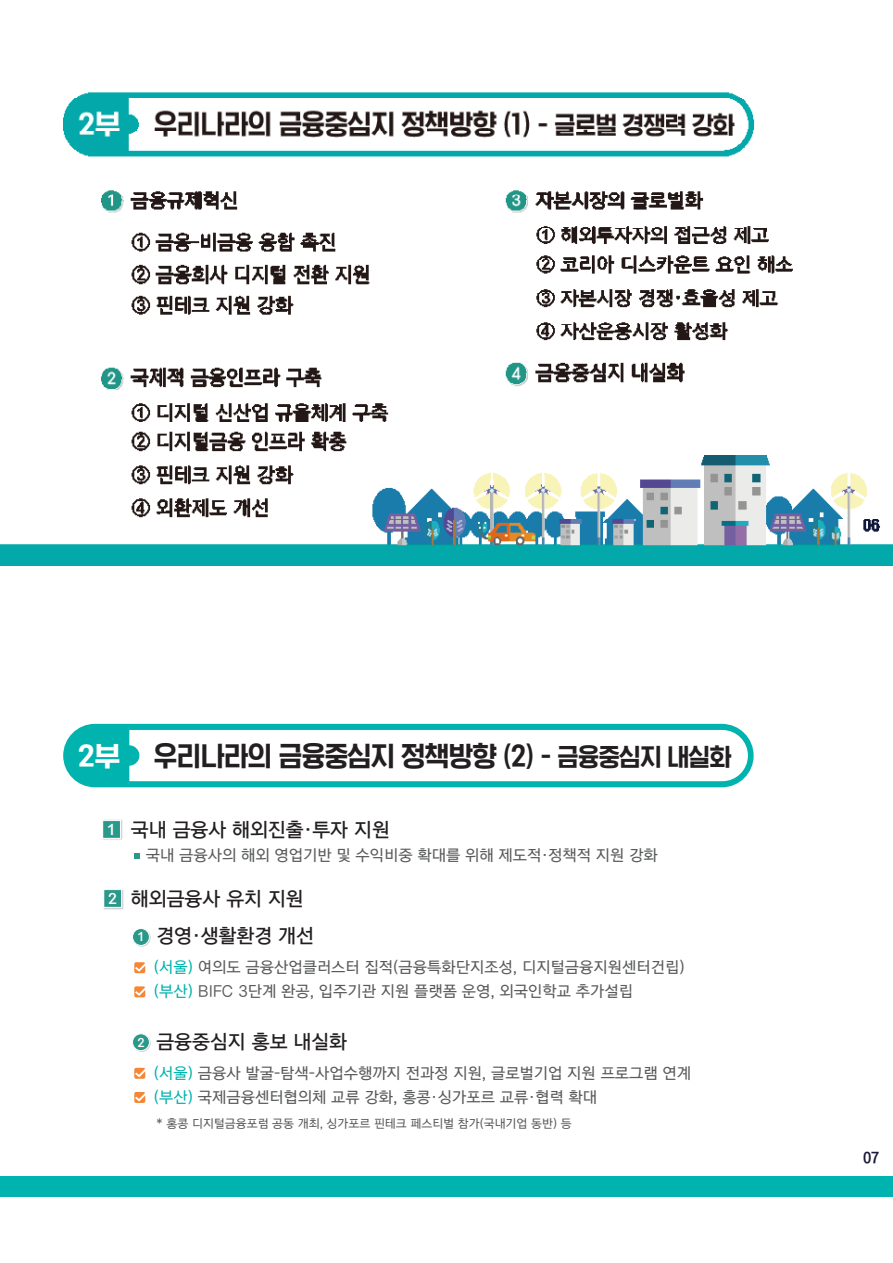
<style>
.page{position:relative;width:893px;height:1263px;background:#fff}
.page>*{position:absolute;margin:0;border:0;box-sizing:border-box;transform-origin:0 0}
.t1{font:26.85px "Korean SWGI3 R";letter-spacing:-.015em;color:#231f20;scale:.9 1}
.t2{font:19.65px/37px "Typo S Si Gothic 150";color:#231f20}
.t3{font:15.75px/24.2px "Typo S Si Gothic 140";color:#595a5b}
.t4{font:14.4px "Typo S Si Gothic 170";color:#fff}
.t5{font:14.25px "Korean SWGI2 R";color:#1c193c}
.t6{font:12px "Typo S Si Gothic 140";color:#595a5b}
.t7{font:11.7px "Typo S Si Gothic 170";color:#fff}
.s1{color:#fff}
.s2{font-size:24.15px}
.s3{color:#00b3ae}
</style>
<div class="page">
<img style="left:0;top:92px;width:893px;height:473px">
<div style="left:63px;top:724px;width:691px;height:63px;background:#00b3ae;border-radius:32px"></div>
<div style="left:129px;top:730px;width:619px;height:51px;background:#fff"></div>
<svg style="left:134px;top:962px;width:11px;height:11px"></svg>
<div style="left:0;top:1176px;width:892px;height:21px;background:#00b3ae"></div>
<svg style="left:134px;top:853px;width:5px;height:5px"></svg>
<div style="left:133px;top:1034px;width:17px;height:18px;border:1px solid #bcbdc0;border-radius:50%"></div>
<div style="left:132px;top:1034px;width:17px;height:17px;background:#2b998a;border-radius:50%"></div>
<div style="left:132px;top:1033px;width:18px;height:18px;border:1px solid #fff;border-radius:50%"></div>
<div style="left:132px;top:928px;width:17px;height:17px;background:#2b998a;border-radius:50%"></div>
<div style="left:132px;top:928px;width:18px;height:18px;border:1px solid #fff;border-radius:50%"></div>
<svg style="left:134px;top:986px;width:11px;height:11px"></svg>
<svg style="left:134px;top:1068px;width:11px;height:11px"></svg>
<svg style="left:134px;top:1092px;width:11px;height:11px"></svg>
<img style="left:102px;top:819px;width:21px;height:21px">
<div style="left:103px;top:820px;width:17px;height:18px;background:#2b998a"></div>
<div style="left:102px;top:820px;width:19px;height:19px;border:1px solid #fff"></div>
<img style="left:103px;top:889px;width:21px;height:21px">
<div style="left:104px;top:889px;width:18px;height:18px;background:#2b998a"></div>
<div style="left:103px;top:889px;width:19px;height:19px;border:1px solid #fff"></div>
<p class="t1" style="left:78px;top:741px;width:727px"><span class="s1">2부</span> 우리나라의 금융중심지 정책방향 (2) <span class="s2">- 금융중심지 내실화</span></p>
<p class="t4" style="left:107px;top:822px;width:10px">1</p>
<p class="t4" style="left:108px;top:891px;width:10px">2</p>
<p class="t2" style="left:131px;top:812px;width:260px">국내 금융사 해외진출·투자 지원</p>
<p class="t3" style="left:146px;top:844px;width:514px">국내 금융사의 해외 영업기반 및 수익비중 확대를 위해 제도적·정책적 지원 강화</p>
<p class="t2" style="left:156px;top:881px;width:159px;text-indent:-25px">해외금융사 유치 지원 경영·생활환경 개선</p>
<p class="t3" style="left:154px;top:956px;width:532px"><span class="s3">(서울)</span> 여의도 금융산업클러스터 집적(금융특화단지조성, 디지털금융지원센터건립) <span class="s3">(부산)</span> BIFC 3단계 완공, 입주기관 지원 플랫폼 운영, 외국인학교 추가설립</p>
<p class="t2" style="left:156px;top:1024px;width:192px">금융중심지 홍보 내실화</p>
<p class="t3" style="left:154px;top:1061px;width:539px"><span class="s3">(서울)</span> 금융사 발굴-탐색-사업수행까지 전과정 지원, 글로벌기업 지원 프로그램 연계 <span class="s3">(부산)</span> 국제금융센터협의체 교류 강화, 홍콩·싱가포르 교류·협력 확대</p>
<p class="t6" style="left:156px;top:1118px;width:417px">* 홍콩 디지털금융포럼 공동 개최, 싱가포르 핀테크 페스티벌 참가(국내기업 동반) 등</p>
<p class="t7" style="left:137px;top:931px;width:9px">1</p>
<p class="t7" style="left:137px;top:1036px;width:9px">2</p>
<p class="t5" style="left:863px;top:1150px;width:18px">07</p>
</div>
